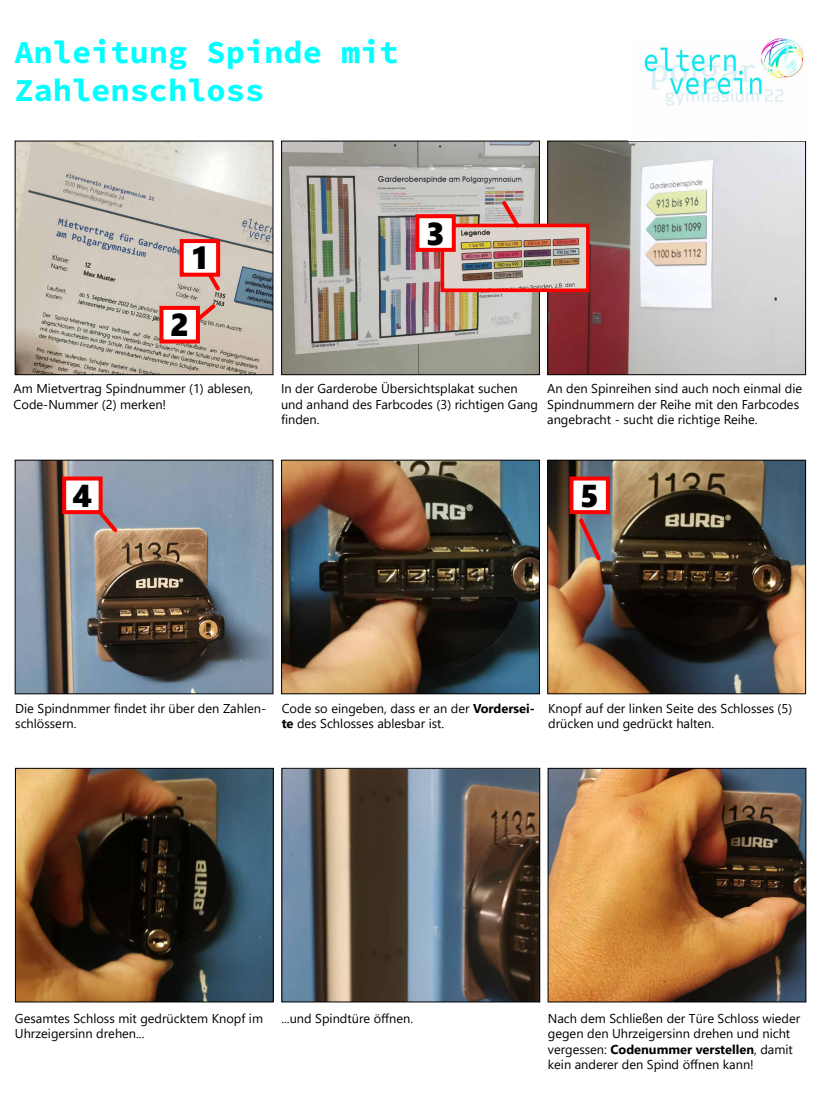
<style>
.page{position:relative;width:820px;height:1093px;background:#fff}
.page>*{position:absolute;margin:0;border:0;box-sizing:border-box;transform-origin:0 0}
.t1{font:700 32px/38.4px "Source Code Pro";color:#0ff}
.t2{font:31.6px "Segoe UI Black";color:#000}
.t3{font:12.8px/15.4px "Segoe UI";color:#000}
.s1{font-weight:700}
</style>
<div class="page">
<img style="left:17px;top:770px;width:254px;height:230px">
<div style="left:15px;top:768px;width:258px;height:234px;border:1px solid #000"></div>
<img style="left:549px;top:770px;width:254px;height:230px">
<div style="left:547px;top:768px;width:258px;height:234px;border:1px solid #000"></div>
<img style="left:283px;top:770px;width:254px;height:230px">
<div style="left:281px;top:768px;width:258px;height:234px;border:1px solid #000"></div>
<img style="left:17px;top:143px;width:254px;height:230px">
<div style="left:15px;top:141px;width:258px;height:234px;border:1px solid #000"></div>
<img style="left:549px;top:143px;width:254px;height:230px">
<div style="left:547px;top:141px;width:258px;height:234px;border:1px solid #000"></div>
<img style="left:283px;top:143px;width:254px;height:230px">
<div style="left:281px;top:141px;width:258px;height:234px;border:1px solid #000"></div>
<img style="left:445px;top:229px;width:139px;height:58px">
<div style="left:440px;top:224px;width:149px;height:68px;border:4px solid #f00"></div>
<svg style="left:498px;top:197px;width:24px;height:34px"></svg>
<div style="left:417px;top:216px;width:36px;height:34px;background:#fff"></div>
<div style="left:415px;top:214px;width:40px;height:38px;border:4px solid #f00"></div>
<svg style="left:199px;top:260px;width:24px;height:34px"></svg>
<div style="left:182px;top:241px;width:36px;height:34px;background:#fff"></div>
<div style="left:180px;top:239px;width:40px;height:38px;border:4px solid #f00"></div>
<svg style="left:188px;top:301px;width:31px;height:28px"></svg>
<div style="left:161px;top:308px;width:37px;height:33px;background:#fff"></div>
<div style="left:159px;top:306px;width:41px;height:37px;border:4px solid #f00"></div>
<img style="left:17px;top:462px;width:254px;height:230px">
<div style="left:15px;top:460px;width:258px;height:234px;border:1px solid #000"></div>
<img style="left:549px;top:462px;width:254px;height:230px">
<div style="left:547px;top:460px;width:258px;height:234px;border:1px solid #000"></div>
<img style="left:283px;top:462px;width:254px;height:230px">
<div style="left:281px;top:460px;width:258px;height:234px;border:1px solid #000"></div>
<svg style="left:575px;top:515px;width:28px;height:49px"></svg>
<div style="left:571px;top:478px;width:36px;height:34px;background:#fff"></div>
<div style="left:569px;top:476px;width:40px;height:38px;border:4px solid #f00"></div>
<svg style="left:92px;top:504px;width:29px;height:32px"></svg>
<div style="left:64px;top:478px;width:37px;height:34px;background:#fff"></div>
<div style="left:62px;top:476px;width:41px;height:38px;border:4px solid #f00"></div>
<img style="left:644px;top:39px;width:161px;height:67px">
<h1 class="t1" style="left:14px;top:34px;width:386px">Anleitung Spinde mit<br>Zahlenschloss</h1>
<h2 class="t2" style="left:192px;top:235px;width:17px">1</h2>
<h2 class="t2" style="left:170px;top:302px;width:20px">2</h2>
<h2 class="t2" style="left:426px;top:210px;width:20px">3</h2>
<p class="t3" style="left:14px;top:380px;width:241px">Am Mietvertrag Spindnummer (1) ablesen,<br>Code-Nummer (2) merken!</p>
<p class="t3" style="left:281px;top:380px;width:258px">In der Garderobe Übersichtsplakat suchen und anhand des Farbcodes (3) richtigen Gang finden.</p>
<p class="t3" style="left:547px;top:380px;width:256px">An den Spinreihen sind auch noch einmal die<br>Spindnummern der Reihe mit den Farbcodes angebracht - sucht die richtige Reihe.</p>
<h2 class="t2" style="left:73px;top:473px;width:21px">4</h2>
<h2 class="t2" style="left:580px;top:473px;width:20px">5</h2>
<p class="t3" style="left:15px;top:699px;width:252px">Die Spindnmmer findet ihr über den Zahlen&shy;schlössern.</p>
<p class="t3" style="left:281px;top:699px;width:255px">Code so eingeben, dass er an der <span class="s1">Vordersei&shy;te</span> des Schlosses ablesbar ist.</p>
<p class="t3" style="left:548px;top:699px;width:245px">Knopf auf der linken Seite des Schlosses (5) drücken und gedrückt halten.</p>
<p class="t3" style="left:15px;top:1010px;width:249px">Gesamtes Schloss mit gedrücktem Knopf im<br>Uhrzeigersinn drehen...</p>
<p class="t3" style="left:281px;top:1010px;width:133px">...und Spindtüre öffnen.</p>
<p class="t3" style="left:547px;top:1010px;width:254px">Nach dem Schließen der Türe Schloss wieder gegen den Uhrzeigersinn drehen und nicht vergessen: <span class="s1">Codenummer verstellen</span>, damit kein anderer den Spind öffnen kann!</p>
</div>
